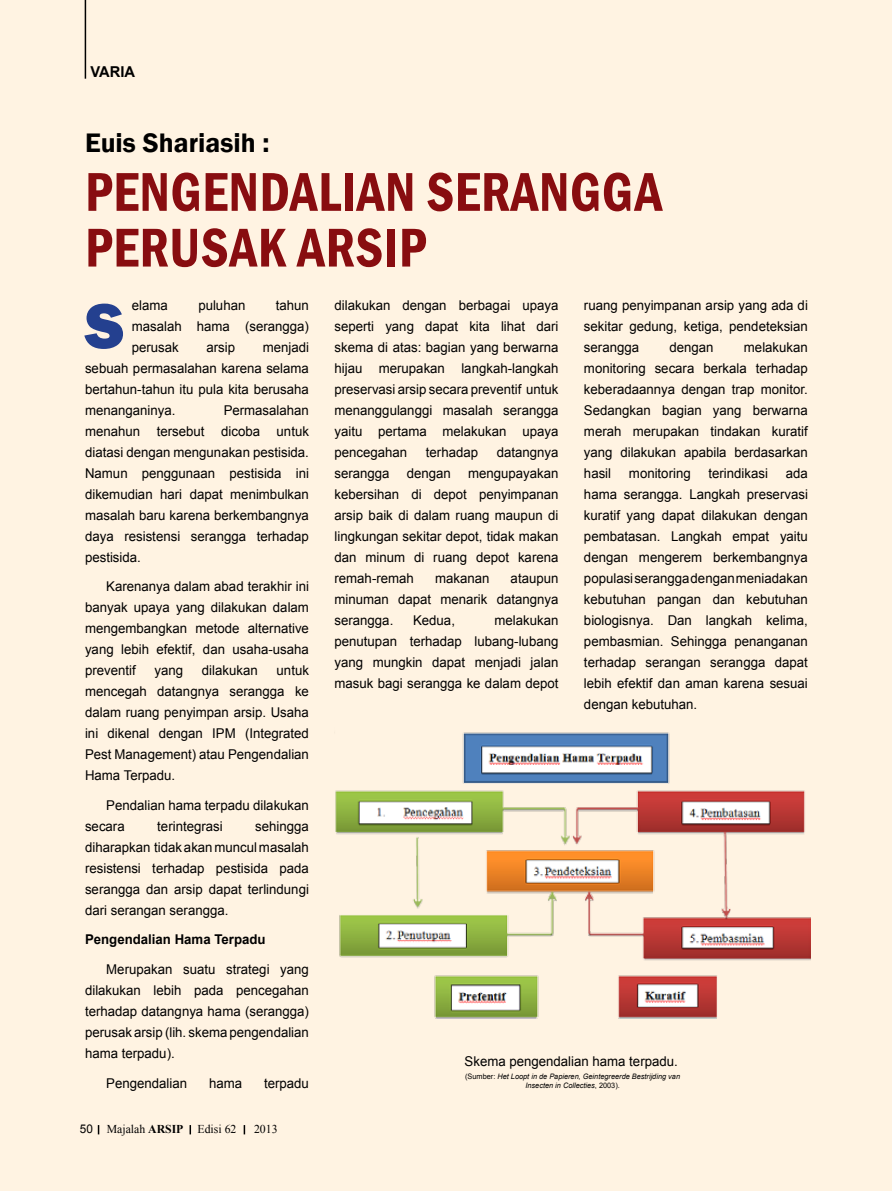
<style>
.page{position:relative;width:893px;height:1191px;background:#fff}
.page>*{position:absolute;margin:0;border:0;box-sizing:border-box;transform-origin:0 0}
.t1{font:800 66px "Franklin Gothic";color:#24408f}
.t2{font:600 condensed 56.55px/55.7px "Franklin Gothic";letter-spacing:.01em;color:#880d10;scale:.95 1}
.t3{font:600 27.45px "Franklin Gothic";color:#000}
.t4{font:700 15px "Arial";color:#000}
.t5{font:13.5px/21px "Arial";color:#000;text-align:justify}
.t6{font:700 13.5px "Arial";color:#000}
.t7{font:12px "Times New Roman";color:#000}
.t8{font:italic 7.5px/9px "Arial";color:#000;text-align:center}
.s1{font-family:"Arial"}
.s2{font-weight:700}
.s3{font-style:normal}
</style>
<div class="page">
<div style="left:0;top:0;width:892px;height:1191px;background:#fff3e2"></div>
<hr style="left:85px;top:0;width:1px;height:79px;background:#000">
<img style="left:335px;top:732px;width:475px;height:286px">
<p class="t4" style="left:90px;top:62px;width:46px">VARIA</p>
<h3 class="t3" style="left:85px;top:126px;width:186px">Euis Shariasih :</h3>
<h2 class="t2" style="left:85px;top:163px;width:609px">PENGENDALIAN SERANGGA<br>PERUSAK ARSIP</h2>
<p class="t5" style="left:132px;top:294px;width:38px">elama</p>
<p class="t5" style="left:198px;top:294px;width:49px">puluhan</p>
<p class="t5" style="left:132px;top:294px;width:179px;text-indent:144px">tahun masalah hama (serangga) perusak</p>
<h1 class="t1" style="left:85px;top:283px;width:41px">S</h1>
<p class="t5" style="left:85px;top:336px;width:225px;text-indent:178px">menjadi sebuah permasalahan karena selama bertahun-tahun itu pula kita berusaha menanganinya.</p>
<p class="t5" style="left:206px;top:336px;width:30px">arsip</p>
<p class="t5" style="left:85px;top:399px;width:225px;text-indent:139px">Permasalahan menahun tersebut dicoba untuk diatasi dengan mengunakan pestisida.<br>Namun penggunaan pestisida ini dikemudian hari dapat menimbulkan masalah baru karena berkembangnya daya resistensi serangga terhadap pestisida.</p>
<p class="t5" style="left:85px;top:576px;width:225px;text-indent:21px">Karenanya dalam abad terakhir ini banyak upaya yang dilakukan dalam mengembangkan metode alternative yang lebih efektif, dan usaha-usaha preventif</p>
<p class="t5" style="left:85px;top:660px;width:225px;text-indent:192px">untuk mencegah datangnya serangga ke dalam ruang penyimpan arsip. Usaha ini dikenal dengan IPM (Integrated Pest Management) atau Pengendalian Hama Terpadu.</p>
<p class="t5" style="left:85px;top:795px;width:225px;text-indent:21px">Pendalian hama terpadu dilakukan secara</p>
<p class="t5" style="left:155px;top:660px;width:30px">yang</p>
<p class="t5" style="left:202px;top:660px;width:57px">dilakukan</p>
<p class="t5" style="left:85px;top:816px;width:225px;text-indent:170px">sehingga diharapkan tidak akan muncul masalah resistensi terhadap pestisida pada serangga dan arsip dapat terlindungi dari serangan serangga.</p>
<p class="t6" style="left:85px;top:930px;width:182px">Pengendalian Hama Terpadu</p>
<p class="t5" style="left:85px;top:959px;width:225px;text-indent:21px">Merupakan suatu strategi yang dilakukan lebih pada pencegahan terhadap datangnya hama (serangga) perusak arsip (lih. skema pengendalian hama terpadu).</p>
<p class="t5" style="left:106px;top:1072px;width:82px">Pengendalian</p>
<p class="t5" style="left:209px;top:1072px;width:35px">hama</p>
<p class="t5" style="left:264px;top:1072px;width:46px">terpadu</p>
<p class="t5" style="left:157px;top:816px;width:67px">terintegrasi</p>
<p class="t7" style="left:80px;top:1120px;width:158px"><span class="s1">50</span> Majalah <span class="s2">ARSIP</span> Edisi 62</p>
<p class="t7" style="left:254px;top:1120px;width:25px">2013</p>
<p class="t5" style="left:334px;top:294px;width:225px">dilakukan dengan berbagai upaya seperti yang dapat kita lihat dari skema di atas: bagian yang berwarna hijau merupakan langkah-langkah preservasi arsip secara preventif untuk menanggulanggi masalah serangga yaitu pertama melakukan upaya pencegahan</p>
<p class="t5" style="left:426px;top:441px;width:54px">terhadap</p>
<p class="t5" style="left:497px;top:441px;width:63px">datangnya</p>
<p class="t5" style="left:334px;top:462px;width:57px">serangga</p>
<p class="t5" style="left:407px;top:462px;width:46px">dengan</p>
<p class="t5" style="left:334px;top:462px;width:225px;text-indent:133px">mengupayakan kebersihan di depot penyimpanan arsip baik di dalam ruang maupun di lingkungan sekitar depot, tidak makan dan minum di ruang depot karena remah-remah</p>
<p class="t5" style="left:435px;top:567px;width:56px">makanan</p>
<p class="t5" style="left:334px;top:567px;width:225px;text-indent:176px">ataupun minuman dapat menarik datangnya serangga.</p>
<p class="t5" style="left:334px;top:609px;width:225px;text-indent:160px">melakukan penutupan terhadap lubang-lubang yang mungkin dapat menjadi jalan masuk bagi serangga ke dalam depot</p>
<p class="t5" style="left:413px;top:609px;width:43px">Kedua,</p>
<p class="t5" style="left:584px;top:294px;width:225px">ruang penyimpanan arsip yang ada di sekitar gedung, ketiga, pendeteksian serangga</p>
<p class="t5" style="left:584px;top:336px;width:225px;text-indent:160px">melakukan monitoring secara berkala terhadap keberadaannya dengan trap monitor.<br>Sedangkan bagian yang berwarna merah merupakan tindakan kuratif yang dilakukan apabila berdasarkan hasil</p>
<p class="t5" style="left:669px;top:336px;width:46px">dengan</p>
<p class="t5" style="left:584px;top:462px;width:225px;text-indent:202px">ada hama serangga. Langkah preservasi kuratif yang dapat dilakukan dengan pembatasan. Langkah empat yaitu dengan mengerem berkembangnya populasi serangga dengan meniadakan kebutuhan pangan dan kebutuhan biologisnya. Dan langkah kelima, pembasmian. Sehingga penanganan terhadap serangan serangga dapat lebih efektif dan aman karena sesuai dengan kebutuhan.</p>
<p class="t5" style="left:629px;top:462px;width:63px">monitoring</p>
<p class="t5" style="left:708px;top:462px;width:61px">terindikasi</p>
<p class="t5" style="left:465px;top:1050px;width:215px">Skema pengendalian hama terpadu.</p>
<p class="t8" style="left:465px;top:1071px;width:216px"><span class="s3">(Sumber:</span> Het Loopt in de Papieren, Geintegreerde Bestrijding van<br>Insecten in Collecties<span class="s3">, 2003).</span></p>
</div>
